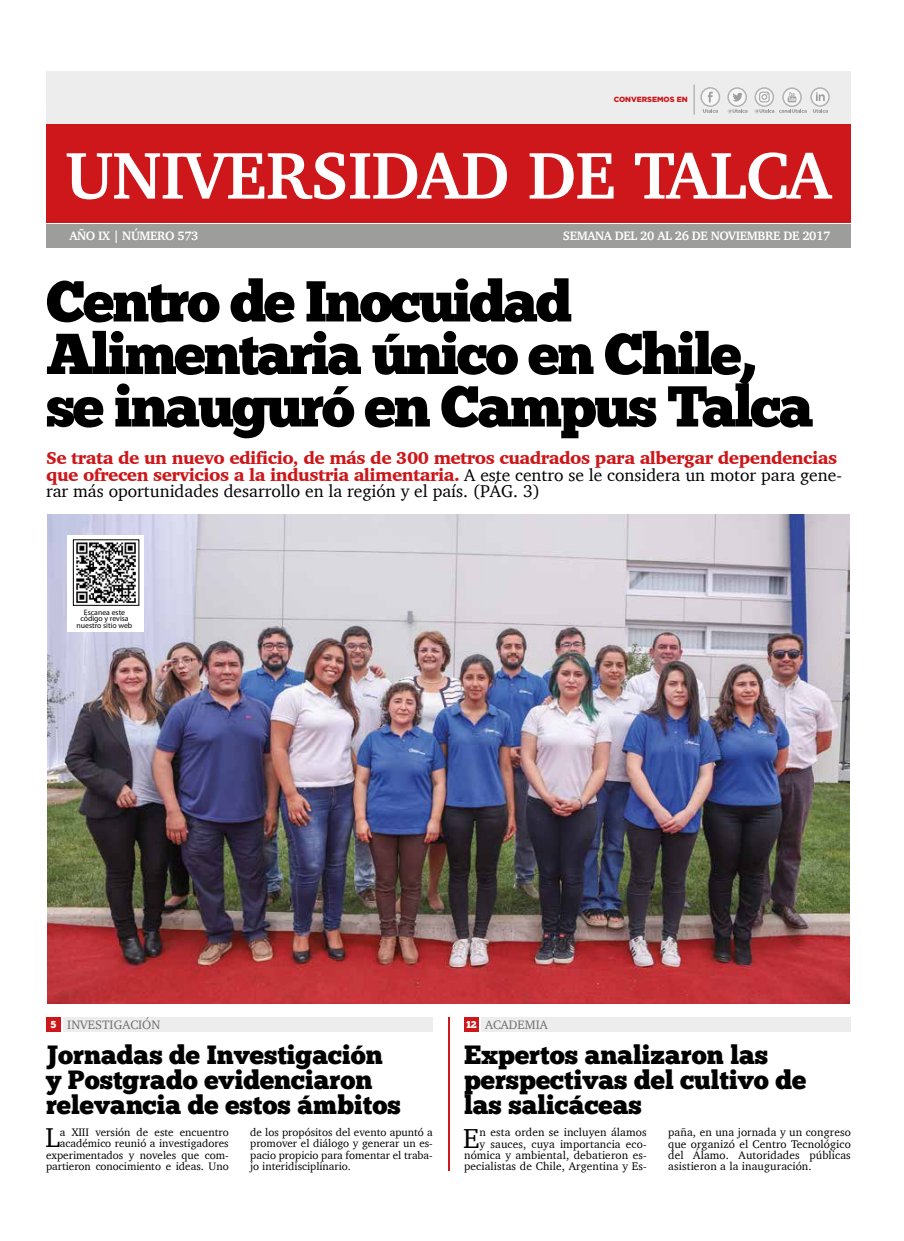
<style>
.page{position:relative;width:904px;height:1241px;background:#fff}
.page>*{position:absolute;margin:0;border:0;box-sizing:border-box;transform-origin:0 0}
.t1{font:700 67.5px "Charter";letter-spacing:-.01em;color:#fff}
.t2{font:57.5px/52.5px "Chunk Five Ex";letter-spacing:-.04em;color:#000}
.t3{font:28.12px "Charter";color:#000}
.t4{font:27.88px "Charter";color:#000}
.t5{font:26.25px/25px "Chunk Five Ex";color:#000}
.t6{font:900 17.5px/16.2px "Charter";letter-spacing:-.03em;color:#cd171a}
.t7{font:700 12.5px "Charter";letter-spacing:-.03em;color:#fff}
.t8{font:12.5px "Charter";color:#706f6f}
.t9{font:11.38px/11.2px "Charter";letter-spacing:.01em;color:#000;text-align:right}
.t10{font:11.12px/11.2px "Charter";color:#000;text-align:right}
.t11{font:7.75px/6.6px "Myriad Pro";color:#000;text-align:center}
.t12{font:900 7.5px "Gotham";color:#cd171a}
.s1{font-weight:400;color:#000}
.s2{font-family:"Chunk Five Ex";font-size:10px;color:#fff}
</style>
<div class="page">
<div style="left:46px;top:224px;width:804px;height:23px;background:#9d9d9c"></div>
<div style="left:46px;top:71px;width:804px;height:125px;background:#ededed"></div>
<div style="left:46px;top:125px;width:804px;height:98px;background:#cd171a"></div>
<hr style="left:694px;top:85px;width:1px;height:30px;background:#9d9d9c">
<svg style="left:783px;top:88px;width:18px;height:18px"></svg>
<div style="left:782px;top:87px;width:19px;height:20px;border:1px solid #b3b2b2;border-radius:50%"></div>
<svg style="left:787px;top:92px;width:9px;height:10px"></svg>
<svg style="left:701px;top:88px;width:18px;height:18px"></svg>
<div style="left:700px;top:87px;width:20px;height:20px;border:1px solid #b3b2b2;border-radius:50%"></div>
<svg style="left:707px;top:92px;width:5px;height:10px"></svg>
<svg style="left:728px;top:88px;width:18px;height:18px"></svg>
<div style="left:727px;top:87px;width:20px;height:20px;border:1px solid #b3b2b2;border-radius:50%"></div>
<svg style="left:732px;top:93px;width:10px;height:8px"></svg>
<svg style="left:755px;top:88px;width:18px;height:18px"></svg>
<div style="left:754px;top:87px;width:20px;height:20px;border:1px solid #b3b2b2;border-radius:50%"></div>
<svg style="left:811px;top:88px;width:18px;height:18px"></svg>
<div style="left:810px;top:87px;width:19px;height:20px;border:1px solid #b3b2b2;border-radius:50%"></div>
<svg style="left:816px;top:92px;width:8px;height:9px"></svg>
<div style="left:759px;top:92px;width:10px;height:10px;border:1px solid #9d9d9c;border-radius:3px"></div>
<svg style="left:761px;top:93px;width:7px;height:7px"></svg>
<svg style="left:703px;top:109px;width:15px;height:4px"></svg>
<svg style="left:813px;top:109px;width:15px;height:4px"></svg>
<svg style="left:727px;top:109px;width:20px;height:4px"></svg>
<svg style="left:754px;top:109px;width:52px;height:4px"></svg>
<img style="left:47px;top:514px;width:802px;height:488px">
<svg style="left:67px;top:535px;width:77px;height:97px"></svg>
<img style="left:76px;top:542px;width:60px;height:61px">
<hr style="left:448px;top:1016px;width:2px;height:153px;background:#cd171a">
<div style="left:46px;top:1016px;width:15px;height:15px;background:#cd171a"></div>
<div style="left:63px;top:1016px;width:370px;height:15px;background:#ededed"></div>
<div style="left:464px;top:1016px;width:15px;height:15px;background:#cd171a"></div>
<div style="left:481px;top:1016px;width:369px;height:15px;background:#ededed"></div>
<p class="t12" style="left:613px;top:94px;width:75px">CONVERSEMOS EN</p>
<h1 class="t1" style="left:65px;top:117px;width:767px">UNIVERSIDAD DE TALCA</h1>
<p class="t7" style="left:69px;top:225px;width:131px">AÑO IX | NÚMERO 573</p>
<p class="t7" style="left:563px;top:225px;width:269px">SEMANA DEL 20 AL 26 DE NOVIEMBRE DE 2017</p>
<h2 class="t2" style="left:46px;top:274px;width:769px">Centro de Inocuidad<br>Alimentaria único en Chile, se inauguró en Campus Talca</h2>
<p class="t6" style="left:46px;top:450px;width:797px">Se trata de un nuevo edificio, de más de 300 metros cuadrados para albergar dependencias que ofrecen servicios a la industria alimentaria. <span class="s1">A este centro se le considera un motor para gene&shy;rar más oportunidades desarrollo en la región y el país. (PÁG. 3)</span></p>
<p class="t11" style="left:77px;top:608px;width:57px">Escanea este código y revisa nuestro sitio web</p>
<p class="t8" style="left:51px;top:1013px;width:111px"><span class="s2">5</span> INVESTIGACIÓN</p>
<h3 class="t5" style="left:46px;top:1041px;width:356px">Jornadas de Investigación y Postgrado evidenciaron relevancia de estos ámbitos</h3>
<h3 class="t4" style="left:45px;top:1113px;width:16px">L</h3>
<p class="t10" style="left:46px;top:1126px;width:184px">a XIII versión de este encuentro académico reunió a investigadores experimentados y noveles que com&shy;partieron conocimiento e ideas. Uno</p>
<p class="t10" style="left:250px;top:1126px;width:184px;text-align:justify">de los propósitos del evento apuntó a promover el diálogo y generar un es&shy;pacio propicio para fomentar el traba&shy;jo interidisciplinario.</p>
<p class="t8" style="left:466px;top:1013px;width:83px"><span class="s2">12</span> ACADEMIA</p>
<h3 class="t5" style="left:464px;top:1041px;width:344px">Expertos analizaron las perspectivas del cultivo de las salicáceas</h3>
<h3 class="t3" style="left:463px;top:1113px;width:18px">E</h3>
<p class="t9" style="left:464px;top:1126px;width:184px">n esta orden se incluyen álamos<br>y sauces, cuya importancia eco&shy;nómica y ambiental, debatieron es&shy;pecialistas de Chile, Argentina y Es-</p>
<p class="t9" style="left:668px;top:1126px;width:184px;text-align:justify">paña, en una jornada y un congreso que organizó el Centro Tecnológico del Álamo. Autoridades públicas asistieron a la inauguración.</p>
</div>
